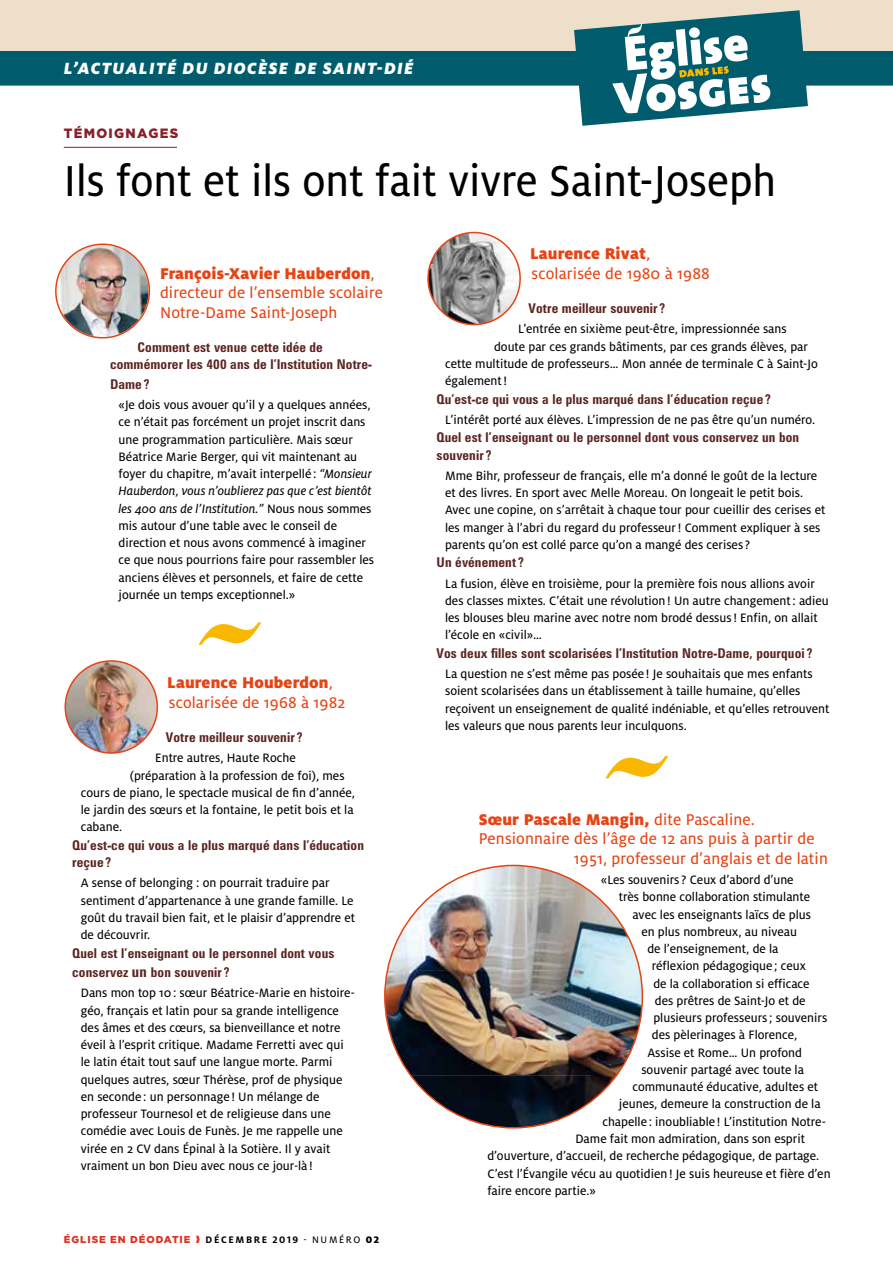
<style>
.page{position:relative;width:893px;height:1263px;background:#fff}
.page>*{position:absolute;margin:0;border:0;box-sizing:border-box;transform-origin:0 0}
.t1{font:48px "Milo OT Text";color:#000;scale:.94 1}
.t2{font:italic 900 18px "Milo OT";letter-spacing:.07em;color:#fff}
.t3{font:17.25px/19.5px "Milo OT Text";letter-spacing:.01em;color:#e64415}
.t4{font:900 17.25px "Milo OT";letter-spacing:.01em;color:#e64415}
.t5{font:13.5px/17.2px "Milo OT Text";color:#000}
.t6{font:700 condensed 13.5px/17.2px "Zurich BT";letter-spacing:.01em;color:#5c2421}
.t7{font:13.5px/17.2px "Milo OT Text Ita";color:#000}
.t8{font:900 13.5px "Gotham";letter-spacing:.1em;color:#88202a}
.t9{font:900 10.05px "Gotham";letter-spacing:.1em;color:#dc3326}
.s1{font-family:"Milo OT Text";font-weight:400}
.s2{font-family:"Milo OT Text Ita"}
.s3{font-family:"Milo OT Text"}
.s4{font-size:15px}
.s5{font-family:"Milo OT";font-weight:700;font-size:10.5px;color:#000}
.s6{font-family:"Milo OT Text";font-weight:400;font-size:10.5px;color:#000}
.s7{font-family:"Milo OT";font-size:10.5px;color:#000}
</style>
<div class="page">
<hr style="left:64px;top:147px;width:113px;height:1px;background:#88202a">
<img style="left:57px;top:245px;width:92px;height:92px;border-radius:46px">
<div style="left:55px;top:243px;width:95px;height:96px;border:2px solid #e64415;border-radius:50%"></div>
<img style="left:428px;top:233px;width:92px;height:92px;border-radius:46px">
<div style="left:427px;top:232px;width:94px;height:93px;border:2px solid #e64415;border-radius:50%"></div>
<img style="left:65px;top:661px;width:92px;height:92px;border-radius:46px">
<div style="left:65px;top:660px;width:93px;height:94px;border:2px solid #e64415;border-radius:50%"></div>
<img style="left:387px;top:865px;width:204px;height:105px">
<img style="left:591px;top:892px;width:51px;height:210px">
<img style="left:385px;top:970px;width:206px;height:106px">
<img style="left:411px;top:1075px;width:180px;height:53px">
<svg style="left:198px;top:622px;width:63px;height:23px"></svg>
<svg style="left:605px;top:756px;width:63px;height:22px"></svg>
<div style="left:0;top:0;width:893px;height:85px;background:#eedfca"></div>
<div style="left:0;top:51px;width:893px;height:34px;background:#005c6d"></div>
<hr style="left:0;top:85px;width:893px;height:1px;background:#87888a">
<svg style="left:574px;top:10px;width:234px;height:116px"></svg>
<h2 class="t2" style="left:64px;top:58px;width:351px">L’ACTUALITÉ DU DIOCÈSE DE SAINT-DIÉ</h2>
<p class="t8" style="left:64px;top:124px;width:116px">TÉMOIGNAGES</p>
<h1 class="t1" style="left:64px;top:155px;width:759px">Ils font et ils ont fait vivre Saint-Joseph</h1>
<p class="t4" style="left:160px;top:263px;width:216px">François-Xavier Hauberdon<span class="s1">,</span></p>
<p class="t3" style="left:160px;top:283px;width:224px">directeur de l’ensemble scolaire<br>Notre-Dame Saint-Joseph</p>
<p class="t6" style="left:110px;top:339px;width:263px;text-indent:27px">Comment est venue cette idée de commémorer les 400 ans de l’Institution Notre-</p>
<p class="t6" style="left:110px;top:375px;width:41px">Dame ?</p>
<p class="t5" style="left:119px;top:396px;width:255px">«Je dois vous avouer qu’il y a quelques années, ce n’était pas forcément un projet inscrit dans une programmation particulière. Mais sœur Béatrice Marie Berger, qui vit maintenant au foyer du chapitre, m’avait interpellé : <span class="s2">“Monsieur</span></p>
<p class="t7" style="left:119px;top:483px;width:255px">Hauberdon, vous n’oublierez pas que c’est bientôt les 400 ans de l’Institution.” <span class="s3">Nous nous sommes</span></p>
<p class="t5" style="left:119px;top:517px;width:257px">mis autour d’une table avec le conseil de direction et nous avons commencé à imaginer ce que nous pourrions faire pour rassembler les anciens élèves et personnels, et faire de cette journée un temps exceptionnel.»</p>
<p class="t4" style="left:167px;top:673px;width:167px">Laurence Houberdon<span class="s1">,</span></p>
<p class="t3" style="left:169px;top:693px;width:178px">scolarisée de 1968 à 1982</p>
<p class="t6" style="left:166px;top:729px;width:138px">Votre meilleur souvenir ?</p>
<p class="t5" style="left:155px;top:750px;width:142px">Entre autres, Haute Roche</p>
<p class="t5" style="left:130px;top:767px;width:216px">(préparation à la profession de foi), mes</p>
<p class="t5" style="left:81px;top:784px;width:276px">cours de piano, le spectacle musical de fin d’année,</p>
<p class="t5" style="left:81px;top:801px;width:274px">le jardin des sœurs et la fontaine, le petit bois et la</p>
<p class="t5" style="left:81px;top:819px;width:43px">cabane.</p>
<p class="t6" style="left:72px;top:836px;width:293px">Qu’est-ce qui vous a le plus marqué dans l’éducation reçue ?</p>
<p class="t5" style="left:81px;top:875px;width:276px">A sense of belonging : on pourrait traduire par sentiment d’appartenance à une grande famille. Le goût du travail bien fait, et le plaisir d’apprendre et de découvrir.</p>
<p class="t6" style="left:72px;top:943px;width:264px;line-height:19.5px">Quel est l’enseignant ou le personnel dont vous conservez <span class="s4">un</span> bon souvenir ?</p>
<p class="t5" style="left:81px;top:985px;width:276px">Dans mon top 10 : sœur Béatrice-Marie en histoire&shy;géo, français et latin pour sa grande intelligence des âmes et des cœurs, sa bienveillance et notre éveil à l’esprit critique. Madame Ferretti avec qui le latin était tout sauf une langue morte. Parmi quelques autres, sœur Thérèse, prof de physique en seconde : un personnage ! Un mélange de professeur Tournesol et de religieuse dans une comédie avec Louis de Funès. Je me rappelle une virée en 2 CV dans Épinal à la Sotière. Il y avait vraiment un bon Dieu avec nous ce jour-là !</p>
<p class="t9" style="left:64px;top:1232px;width:317px">ÉGLISE EN DÉODATIE → <span class="s5">DÉCEMBRE 2019</span> <span class="s6">- NUMÉRO</span> <span class="s7">02</span></p>
<p class="t4" style="left:530px;top:244px;width:122px">Laurence Rivat<span class="s1">,</span></p>
<p class="t3" style="left:532px;top:264px;width:180px">scolarisée de 1980 à 1988</p>
<p class="t6" style="left:529px;top:300px;width:138px">Votre meilleur souvenir ?</p>
<p class="t5" style="left:518px;top:321px;width:270px">L’entrée en sixième peut-être, impressionnée sans</p>
<p class="t5" style="left:494px;top:338px;width:315px">doute par ces grands bâtiments, par ces grands élèves, par</p>
<p class="t5" style="left:445px;top:355px;width:374px">cette multitude de professeurs… Mon année de terminale C à Saint-Jo</p>
<p class="t5" style="left:445px;top:372px;width:64px">également !</p>
<p class="t6" style="left:437px;top:390px;width:336px">Qu’est-ce qui vous a le plus marqué dans l’éducation reçue ?</p>
<p class="t5" style="left:445px;top:411px;width:372px">L’intérêt porté aux élèves. L’impression de ne pas être qu’un numéro.</p>
<p class="t6" style="left:437px;top:429px;width:364px">Quel est l’enseignant ou le personnel dont vous conservez un bon souvenir ?</p>
<p class="t5" style="left:445px;top:467px;width:382px">Mme Bihr, professeur de français, elle m’a donné le goût de la lecture et des livres. En sport avec Melle Moreau. On longeait le petit bois.<br>Avec une copine, on s’arrêtait à chaque tour pour cueillir des cerises et les manger à l’abri du regard du professeur ! Comment expliquer à ses parents qu’on est collé parce qu’on a mangé des cerises ?</p>
<p class="t6" style="left:437px;top:554px;width:89px">Un événement ?</p>
<p class="t5" style="left:445px;top:575px;width:385px">La fusion, élève en troisième, pour la première fois nous allions avoir des classes mixtes. C’était une révolution ! Un autre changement : adieu les blouses bleu marine avec notre nom brodé dessus ! Enfin, on allait l’école en «civil»…</p>
<p class="t6" style="left:437px;top:644px;width:377px">Vos deux filles sont scolarisées l’Institution Notre-Dame, pourquoi ?</p>
<p class="t5" style="left:445px;top:665px;width:386px">La question ne s’est même pas posée ! Je souhaitais que mes enfants soient scolarisées dans un établissement à taille humaine, qu’elles reçoivent un enseignement de qualité indéniable, et qu’elles retrouvent les valeurs que nous parents leur inculquons.</p>
<p class="t4" style="left:479px;top:809px;width:277px">Sœur Pascale Mangin, <span class="s1">dite Pascaline.</span></p>
<p class="t3" style="left:574px;top:829px;width:256px;text-indent:-95px">Pensionnaire dès l’âge de 12 ans puis à partir de<br>1951, professeur d’anglais et de latin</p>
<p class="t5" style="left:601px;top:871px;width:194px">«Les souvenirs ? Ceux d’abord d’une</p>
<p class="t5" style="left:619px;top:889px;width:193px">très bonne collaboration stimulante</p>
<p class="t5" style="left:632px;top:906px;width:180px">avec les enseignants laïcs de plus</p>
<p class="t5" style="left:641px;top:923px;width:157px">en plus nombreux, au niveau</p>
<p class="t5" style="left:647px;top:940px;width:133px">de l’enseignement, de la</p>
<p class="t5" style="left:652px;top:958px;width:155px">réflexion pédagogique ; ceux</p>
<p class="t5" style="left:653px;top:975px;width:158px">de la collaboration si efficace</p>
<p class="t5" style="left:655px;top:992px;width:152px">des prêtres de Saint-Jo et de</p>
<p class="t5" style="left:653px;top:1009px;width:175px">plusieurs professeurs ; souvenirs</p>
<p class="t5" style="left:652px;top:1027px;width:147px">des pèlerinages à Florence,</p>
<p class="t5" style="left:647px;top:1044px;width:156px">Assise et Rome… Un profond</p>
<p class="t5" style="left:641px;top:1061px;width:164px">souvenir partagé avec toute la</p>
<p class="t5" style="left:632px;top:1078px;width:187px">communauté éducative, adultes et</p>
<p class="t5" style="left:619px;top:1096px;width:203px">jeunes, demeure la construction de la</p>
<p class="t5" style="left:602px;top:1113px;width:225px">chapelle : inoubliable ! L’institution Notre-</p>
<p class="t5" style="left:575px;top:1130px;width:231px">Dame fait mon admiration, dans son esprit</p>
<p class="t5" style="left:487px;top:1147px;width:333px">d’ouverture, d’accueil, de recherche pédagogique, de partage.</p>
<p class="t5" style="left:487px;top:1165px;width:345px">C’est l’Évangile vécu au quotidien ! Je suis heureuse et fière d’en</p>
<p class="t5" style="left:487px;top:1182px;width:110px">faire encore partie.»</p>
</div>
